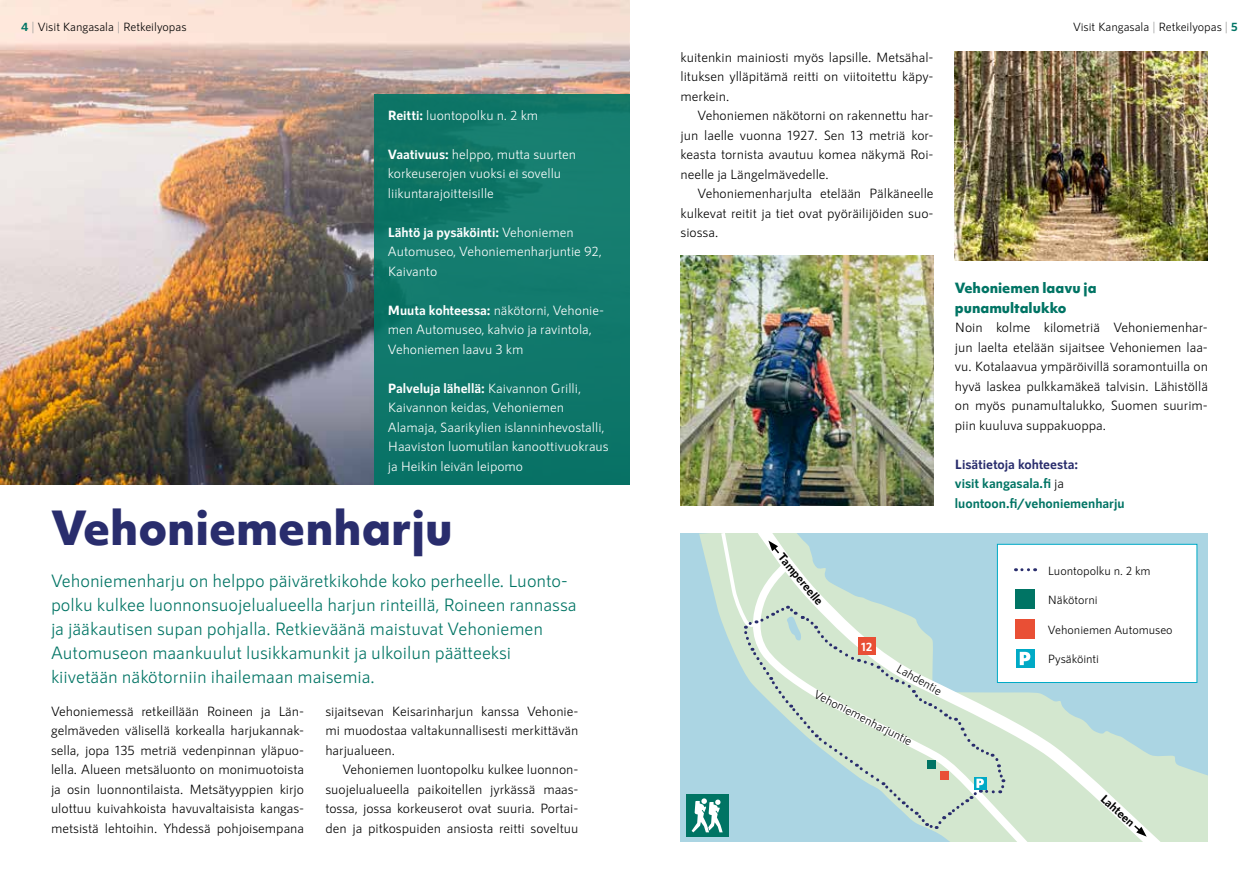
<style>
.page{position:relative;width:1259px;height:893px;background:#fff}
.page>*{position:absolute;margin:0;border:0;box-sizing:border-box;transform-origin:0 0}
.t1{font:800 45px "Objektiv Mk 1";color:#292d6d}
.t2{font:18px/24px "RNS Sanz";color:#007464}
.t3{font:13.5px/19.5px "RNS Sanz";color:#000;text-align:justify}
.t4{font:13.5px/19.5px "RNS Sanz";color:#fff}
.t5{font:700 13.5px/19.5px "RNS Sanz";color:#007464}
.t6{font:800 13.5px/19.5px "Objektiv Mk 1";color:#007464}
.t7{font:12px "RNS Sanz";color:#000}
.t8{font:700 12px "RNS Sanz";color:#000}
.t9{font:700 12px "RNS Sanz";color:#fff}
.s1{font-weight:700;color:#007464}
.s2{color:#9d9d9c}
.s3{font-weight:700}
.s4{color:#292d6d}
.s5{font-weight:400;color:#000}
</style>
<div class="page">
<img style="left:0;top:0;width:629px;height:485px">
<img style="left:955px;top:51px;width:253px;height:210px">
<div style="left:374px;top:94px;width:255px;height:391px;background:#10786b"></div>
<img style="left:680px;top:255px;width:253px;height:250px">
<svg style="left:699px;top:534px;width:509px;height:308px;background:#b5d9dc"></svg>
<svg style="left:1006px;top:534px;width:175px;height:308px;background:#c7e1d9"></svg>
<svg style="left:745px;top:683px;width:297px;height:159px;background:#cbe3d8"></svg>
<div style="left:997px;top:544px;width:200px;height:139px;background:#fff;border:1px solid #00aac6"></div>
<div style="left:1015px;top:590px;width:19px;height:19px;background:#007464"></div>
<div style="left:1015px;top:620px;width:19px;height:19px;background:#e94f35"></div>
<div style="left:1016px;top:649px;width:18px;height:19px;background:#00aac6"></div>
<svg style="left:1019px;top:652px;width:11px;height:13px"></svg>
<svg style="left:1022px;top:568px;width:13px;height:3px"></svg>
<svg style="left:1132px;top:824px;width:14px;height:13px"></svg>
<div style="left:686px;top:794px;width:42px;height:43px;background:#007464"></div>
<svg style="left:691px;top:534px;width:315px;height:298px;background:#c0ddd9"></svg>
<p class="t7" style="left:21px;top:20px;width:167px"><span class="s1">4</span> <span class="s2">|</span> Visit Kangasala <span class="s2">|</span> Retkeilyopas</p>
<p class="t4" style="left:388px;top:105px;width:152px"><span class="s3">Reitti:</span> luontopolku n. 2 km</p>
<p class="t4" style="left:388px;top:144px;width:190px"><span class="s3">Vaativuus:</span> helppo, mutta suurten korkeuserojen vuoksi ei sovellu liikuntarajoitteisille</p>
<p class="t4" style="left:388px;top:222px;width:215px"><span class="s3">Lähtö ja pysäköinti:</span> Vehoniemen<br>Automuseo, Vehoniemenharjuntie 92,<br>Kaivanto</p>
<p class="t4" style="left:388px;top:300px;width:218px"><span class="s3">Muuta kohteessa:</span> näkötorni, Vehonie&shy;men Automuseo, kahvio ja ravintola,<br>Vehoniemen laavu 3 km</p>
<p class="t4" style="left:388px;top:378px;width:222px"><span class="s3">Palveluja lähellä:</span> Kaivannon Grilli, Kaivannon keidas, Vehoniemen Alamaja, Saarikylien islanninhevostalli, Haaviston luomutilan kanoottivuokraus ja Heikin leivän leipomo</p>
<h1 class="t1" style="left:51px;top:495px;width:403px">Vehoniemenharju</h1>
<p class="t2" style="left:51px;top:569px;width:527px">Vehoniemenharju on helppo päiväretkikohde koko perheelle. Luonto&shy;polku kulkee luonnonsuojelualueella harjun rinteillä, Roineen rannassa ja jääkautisen supan pohjalla. Retkieväänä maistuvat Vehoniemen Automuseon maankuulut lusikkamunkit ja ulkoilun päätteeksi kiivetään näkötorniin ihailemaan maisemia.</p>
<p class="t3" style="left:51px;top:701px;width:255px">Vehoniemessä retkeillään Roineen ja Län&shy;gelmäveden välisellä korkealla harjukannak&shy;sella, jopa 135 metriä vedenpinnan yläpuo&shy;lella. Alueen metsäluonto on monimuotoista ja osin luonnontilaista. Metsätyyppien kirjo ulottuu kuivahkoista havuvaltaisista kangas&shy;metsistä lehtoihin. Yhdessä pohjoisempana</p>
<p class="t3" style="left:325px;top:701px;width:255px">sijaitsevan Keisarinharjun kanssa Vehonie&shy;mi muodostaa valtakunnallisesti merkittävän harjualueen.</p>
<p class="t3" style="left:325px;top:759px;width:255px;text-indent:17px">Vehoniemen luontopolku kulkee luonnon&shy;suojelualueella paikoitellen jyrkässä maas&shy;tossa, jossa korkeuserot ovat suuria. Portai&shy;den ja pitkospuiden ansiosta reitti soveltuu</p>
<p class="t3" style="left:680px;top:47px;width:255px">kuitenkin mainiosti myös lapsille. Metsähal&shy;lituksen ylläpitämä reitti on viitoitettu käpy&shy;merkein.</p>
<p class="t3" style="left:680px;top:106px;width:254px;text-indent:17px">Vehoniemen näkötorni on rakennettu har&shy;jun laelle vuonna 1927. Sen 13 metriä kor&shy;keasta tornista avautuu komea näkymä Roi&shy;neelle ja Längelmävedelle.</p>
<p class="t3" style="left:680px;top:184px;width:254px;text-indent:17px">Vehoniemenharjulta etelään Pälkäneelle kulkevat reitit ja tiet ovat pyöräilijöiden suo&shy;siossa.</p>
<p class="t7" style="left:1073px;top:20px;width:166px">Visit Kangasala <span class="s2">|</span> Retkeilyopas <span class="s2">|</span> <span class="s1">5</span></p>
<p class="t6" style="left:955px;top:278px;width:143px">Vehoniemen laavu ja punamultalukko</p>
<p class="t3" style="left:955px;top:318px;width:255px">Noin kolme kilometriä Vehoniemenhar&shy;jun laelta etelään sijaitsee Vehoniemen laa&shy;vu. Kotalaavua ympäröivillä soramontuilla on hyvä laskea pulkkamäkeä talvisin. Lähistöllä on myös punamultalukko, Suomen suurim&shy;piin kuuluva suppakuoppa.</p>
<p class="t5" style="left:955px;top:454px;width:171px"><span class="s4">Lisätietoja kohteesta:<br></span>visit kangasala.fi <span class="s5">ja </span>luontoon.fi/vehoniemenharju</p>
<p class="t8" style="left:786px;top:550px;width:65px;rotate:51deg">Tampereelle</p>
<p class="t9" style="left:861px;top:640px;width:13px">12</p>
<p class="t7" style="left:901px;top:661px;width:51px;rotate:30deg">Lahdentie</p>
<p class="t7" style="left:818px;top:687px;width:110px;rotate:27deg">Vehoniemenharjuntie</p>
<p class="t7" style="left:1048px;top:563px;width:104px">Luontopolku n. 2 km</p>
<p class="t7" style="left:1048px;top:593px;width:51px">Näkötorni</p>
<p class="t7" style="left:1048px;top:623px;width:126px">Vehoniemen Automuseo</p>
<p class="t7" style="left:1048px;top:652px;width:53px">Pysäköinti</p>
<p class="t8" style="left:1107px;top:791px;width:43px;rotate:42deg">Lahteen</p>
</div>
